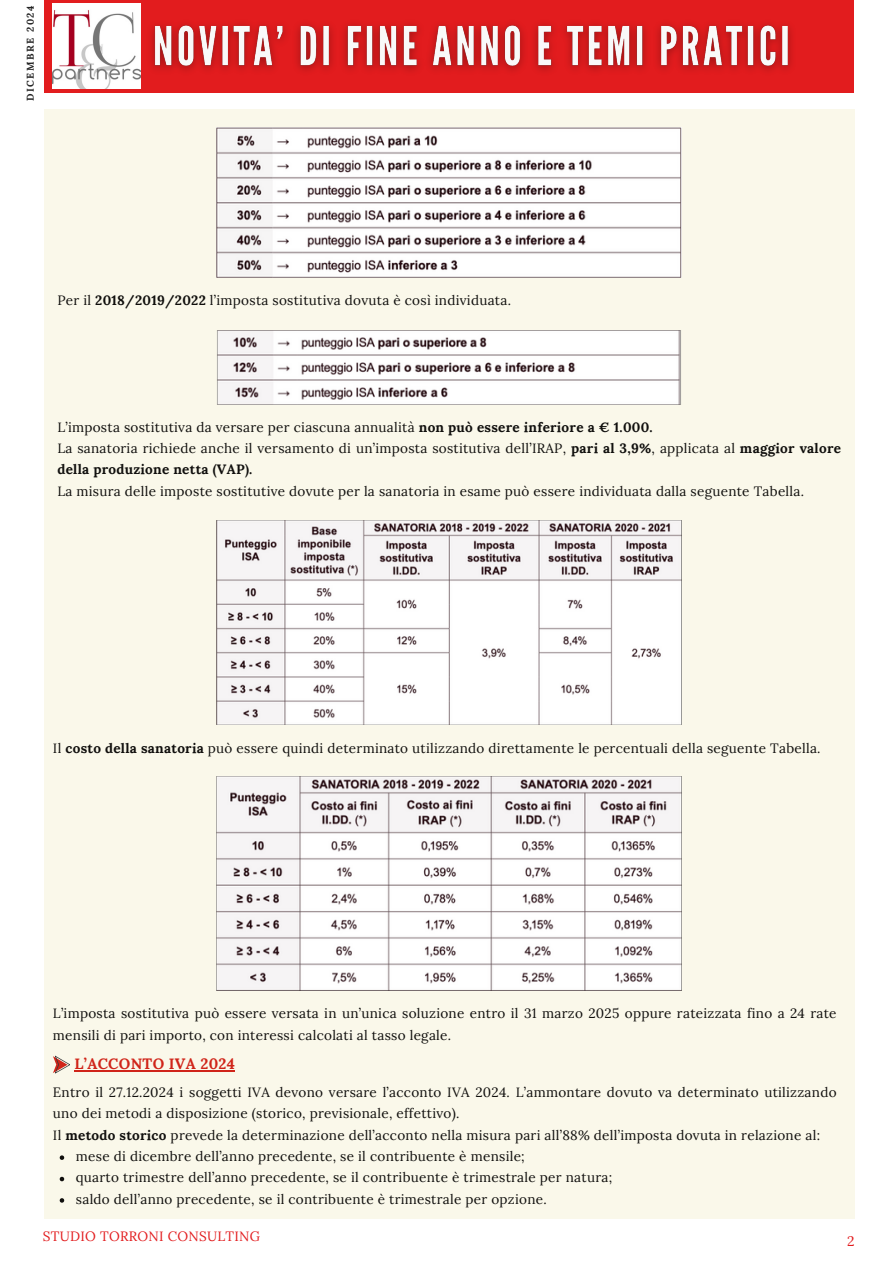
<style>
.page{position:relative;width:894px;height:1264px;background:#fff}
.page>*{position:absolute;margin:0;border:0;box-sizing:border-box;transform-origin:0 0}
.t1{font:700 15px "Lora";letter-spacing:.02em;color:#d02419}
.t2{font:13.8px "Lora";color:#e21c1e}
.t3{font:13.5px/21.3px "Lora";letter-spacing:.02em;color:#100f0d}
.t4{font:13.5px "Lora";letter-spacing:.02em;color:#e21c1e}
.t5{font:700 9.75px "Lora";letter-spacing:.15em;color:#222}
.s1{font-weight:700}
</style>
<div class="page">
<div style="left:44px;top:0;width:809px;height:92px;background:#e21c1e"></div>
<img style="left:53px;top:3px;width:88px;height:86px">
<div style="left:44px;top:109px;width:810px;height:1109px;background:#faf8ea"></div>
<img style="left:216px;top:128px;width:465px;height:150px">
<img style="left:217px;top:330px;width:464px;height:74px">
<img style="left:216px;top:521px;width:465px;height:203px">
<img style="left:216px;top:776px;width:465px;height:214px">
<hr style="left:74px;top:1070px;width:161px;height:1px;background:#d02419">
<svg style="left:60px;top:1155px;width:4px;height:4px"></svg>
<svg style="left:60px;top:1176px;width:4px;height:5px"></svg>
<svg style="left:60px;top:1198px;width:4px;height:4px"></svg>
<img style="left:140px;top:13px;width:652px;height:69px">
<svg style="left:53px;top:1055px;width:17px;height:18px"></svg>
<p class="t5" style="left:24px;top:101px;width:97px;rotate:-90deg">DICEMBRE 2024</p>
<p class="t3" style="left:57px;top:289px;width:455px">Per il <span class="s1">2018/2019/2022</span> l’imposta sostitutiva dovuta è così individuata.</p>
<h4 class="t3" style="left:57px;top:416px;width:785px">L’imposta sostitutiva da versare per ciascuna annualità <span class="s1">non può essere inferiore a € 1.000.<br></span>La sanatoria richiede anche il versamento di un’imposta sostitutiva dell’IRAP, <span class="s1">pari al 3,9%</span>, applicata al <span class="s1">maggior valore della produzione netta (VAP).<br></span>La misura delle imposte sostitutive dovute per la sanatoria in esame può essere individuata dalla seguente Tabella.</h4>
<p class="t3" style="left:53px;top:737px;width:769px">Il <span class="s1">costo della sanatoria</span> può essere quindi determinato utilizzando direttamente le percentuali della seguente Tabella.</p>
<h4 class="t3" style="left:53px;top:1002px;width:784px">L’imposta sostitutiva può essere versata in un’unica soluzione entro il 31 marzo 2025 oppure rateizzata fino a 24 rate mensili di pari importo, con interessi calcolati al tasso legale.</h4>
<p class="t1" style="left:74px;top:1054px;width:162px">L’ACCONTO IVA 2024</p>
<h4 class="t3" style="left:53px;top:1081px;width:784px">Entro il 27.12.2024 i soggetti IVA devono versare l’acconto IVA 2024. L’ammontare dovuto va determinato utilizzando uno dei metodi a disposizione (storico, previsionale, effettivo).<br>Il <span class="s1">metodo storico</span> prevede la determinazione dell’acconto nella misura pari all’88% dell’imposta dovuta in relazione al:</h4>
<p class="t3" style="left:76px;top:1145px;width:450px">mese di dicembre dell’anno precedente, se il contribuente è mensile;</p>
<h4 class="t3" style="left:76px;top:1166px;width:537px">quarto trimestre dell’anno precedente, se il contribuente è trimestrale per natura;</h4>
<p class="t3" style="left:76px;top:1188px;width:472px">saldo dell’anno precedente, se il contribuente è trimestrale per opzione.</p>
<p class="t4" style="left:43px;top:1227px;width:219px">STUDIO TORRONI CONSULTING</p>
<p class="t2" style="left:846px;top:1231px;width:9px">2</p>
</div>
